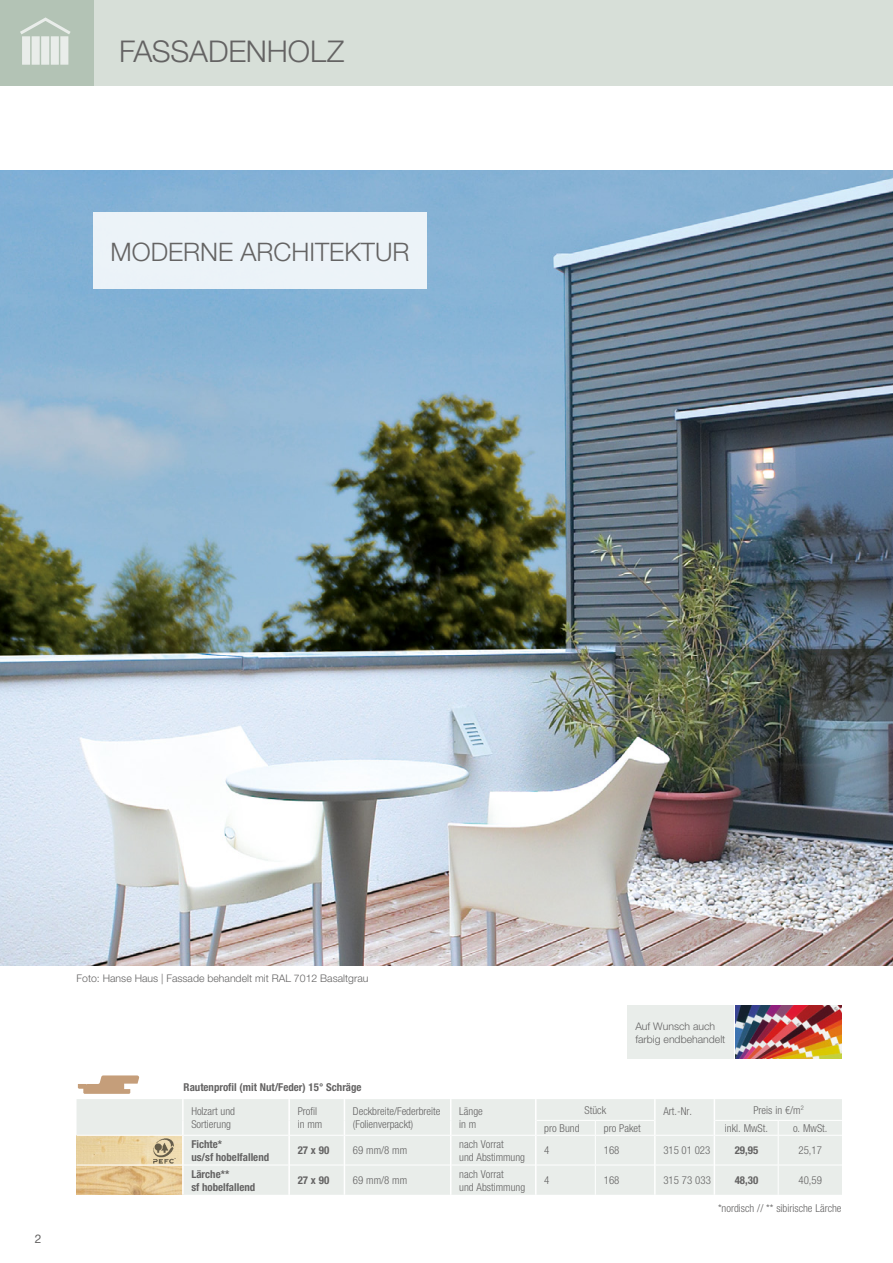
<style>
.page{position:relative;width:893px;height:1263px;background:#fff}
.page>*{position:absolute;margin:0;border:0;box-sizing:border-box;transform-origin:0 0}
.t1{font:300 30px "Helvetica Neue";letter-spacing:-.005em;color:#646363}
.t2{font:300 25.5px "Helvetica Neue";color:#646363}
.t3{font:12px "Helvetica Neue";color:#646363}
.t4{font:300 condensed 10.8px/13px "Helvetica Neue";color:#646363}
.t5{font:700 condensed 10.8px/13px "Helvetica Neue";color:#646363}
.t6{font:300 10.5px/13.5px "Helvetica Neue";color:#646363}
</style>
<div class="page">
<img style="left:0;top:170px;width:893px;height:795px">
<div style="left:94px;top:0;width:799px;height:85px;background:#d7dfd8"></div>
<div style="left:0;top:0;width:94px;height:85px;background:#b3c3b5"></div>
<svg style="left:20px;top:17px;width:51px;height:20px"></svg>
<svg style="left:32px;top:36px;width:8px;height:29px"></svg>
<div style="left:22px;top:36px;width:8px;height:29px;background:#e9edea"></div>
<div style="left:41px;top:36px;width:8px;height:29px;background:#e9edea"></div>
<div style="left:51px;top:36px;width:8px;height:29px;background:#e9edea"></div>
<svg style="left:60px;top:36px;width:8px;height:29px"></svg>
<svg style="left:77px;top:1099px;width:765px;height:96px;background:#e8eae3"></svg>
<hr style="left:536px;top:1120px;width:59px;height:1px;background:#fff">
<hr style="left:595px;top:1120px;width:59px;height:1px;background:#fff">
<hr style="left:715px;top:1120px;width:63px;height:1px;background:#fff">
<hr style="left:778px;top:1120px;width:64px;height:1px;background:#fff">
<hr style="left:77px;top:1135px;width:105px;height:1px;background:#fff">
<hr style="left:184px;top:1135px;width:104px;height:1px;background:#fff">
<hr style="left:290px;top:1135px;width:54px;height:1px;background:#fff">
<hr style="left:345px;top:1135px;width:105px;height:1px;background:#fff">
<hr style="left:451px;top:1135px;width:84px;height:1px;background:#fff">
<hr style="left:536px;top:1135px;width:59px;height:1px;background:#fff">
<hr style="left:595px;top:1135px;width:59px;height:1px;background:#fff">
<hr style="left:656px;top:1135px;width:58px;height:1px;background:#fff">
<hr style="left:715px;top:1135px;width:63px;height:1px;background:#fff">
<hr style="left:778px;top:1135px;width:64px;height:1px;background:#fff">
<hr style="left:77px;top:1165px;width:105px;height:1px;background:#fff">
<hr style="left:184px;top:1165px;width:104px;height:1px;background:#fff">
<hr style="left:290px;top:1165px;width:54px;height:1px;background:#fff">
<hr style="left:345px;top:1165px;width:105px;height:1px;background:#fff">
<hr style="left:451px;top:1165px;width:84px;height:1px;background:#fff">
<hr style="left:536px;top:1165px;width:59px;height:1px;background:#fff">
<hr style="left:595px;top:1165px;width:59px;height:1px;background:#fff">
<hr style="left:656px;top:1165px;width:58px;height:1px;background:#fff">
<hr style="left:715px;top:1165px;width:63px;height:1px;background:#fff">
<hr style="left:778px;top:1165px;width:64px;height:1px;background:#fff">
<svg style="left:595px;top:1121px;width:1px;height:14px"></svg>
<svg style="left:778px;top:1121px;width:1px;height:14px"></svg>
<hr style="left:595px;top:1135px;width:1px;height:30px;background:#fff">
<hr style="left:778px;top:1135px;width:1px;height:30px;background:#fff">
<hr style="left:595px;top:1165px;width:1px;height:30px;background:#fff">
<hr style="left:778px;top:1165px;width:1px;height:30px;background:#fff">
<hr style="left:288px;top:1099px;width:2px;height:21px;background:#fff">
<svg style="left:288px;top:1120px;width:2px;height:15px"></svg>
<hr style="left:288px;top:1135px;width:2px;height:30px;background:#fff">
<hr style="left:288px;top:1165px;width:2px;height:30px;background:#fff">
<svg style="left:535px;top:1099px;width:1px;height:36px"></svg>
<hr style="left:535px;top:1135px;width:1px;height:30px;background:#fff">
<hr style="left:535px;top:1165px;width:1px;height:30px;background:#fff">
<svg style="left:344px;top:1099px;width:1px;height:36px"></svg>
<hr style="left:344px;top:1135px;width:1px;height:30px;background:#fff">
<hr style="left:344px;top:1165px;width:1px;height:30px;background:#fff">
<svg style="left:450px;top:1099px;width:1px;height:36px"></svg>
<hr style="left:450px;top:1135px;width:1px;height:30px;background:#fff">
<hr style="left:450px;top:1165px;width:1px;height:30px;background:#fff">
<hr style="left:654px;top:1099px;width:2px;height:21px;background:#fff">
<svg style="left:654px;top:1120px;width:2px;height:15px"></svg>
<hr style="left:654px;top:1135px;width:2px;height:30px;background:#fff">
<hr style="left:654px;top:1165px;width:2px;height:30px;background:#fff">
<hr style="left:182px;top:1099px;width:2px;height:21px;background:#fff">
<svg style="left:182px;top:1120px;width:2px;height:15px"></svg>
<hr style="left:182px;top:1135px;width:2px;height:30px;background:#fff">
<hr style="left:182px;top:1165px;width:2px;height:30px;background:#fff">
<svg style="left:714px;top:1099px;width:1px;height:36px"></svg>
<hr style="left:714px;top:1135px;width:1px;height:30px;background:#fff">
<hr style="left:714px;top:1165px;width:1px;height:30px;background:#fff">
<svg style="left:78px;top:1075px;width:61px;height:19px"></svg>
<img style="left:151px;top:1139px;width:25px;height:24px">
<div style="left:94px;top:213px;width:333px;height:76px;background:#ecf3f8"></div>
<div style="left:627px;top:1006px;width:106px;height:53px;background:#e9edea"></div>
<img style="left:735px;top:1006px;width:107px;height:53px">
<h1 class="t1" style="left:119px;top:33px;width:227px">FASSADENHOLZ</h1>
<h2 class="t2" style="left:111px;top:236px;width:301px">MODERNE ARCHITEKTUR</h2>
<p class="t3" style="left:35px;top:1231px;width:8px">2</p>
<p class="t6" style="left:77px;top:971px;width:293px">Foto: Hanse Haus | Fassade behandelt mit RAL 7012 Basaltgrau</p>
<p class="t5" style="left:184px;top:1080px;width:180px">Rautenprofil (mit Nut/Feder) 15° Schräge</p>
<p class="t6" style="left:635px;top:1019px;width:92px">Auf Wunsch auch farbig endbehandelt</p>
<p class="t4" style="left:191px;top:1104px;width:45px">Holzart und<br>Sortierung</p>
<p class="t4" style="left:298px;top:1104px;width:26px">Profil in mm</p>
<p class="t4" style="left:353px;top:1104px;width:89px">Deckbreite/Federbreite (Folienverpackt)</p>
<p class="t4" style="left:459px;top:1104px;width:25px">Länge in m</p>
<p class="t4" style="left:585px;top:1103px;width:23px">Stück</p>
<p class="t4" style="left:663px;top:1104px;width:30px">Art.-Nr.</p>
<p class="t4" style="left:753px;top:1103px;width:52px">Preis in €/m<sup>2</sup></p>
<p class="t4" style="left:544px;top:1122px;width:37px">pro Bund</p>
<p class="t4" style="left:604px;top:1122px;width:38px">pro Paket</p>
<p class="t4" style="left:725px;top:1122px;width:45px">inkl. MwSt.</p>
<p class="t4" style="left:793px;top:1122px;width:36px">o. MwSt.</p>
<p class="t5" style="left:191px;top:1137px;width:79px">Fichte*<br>us/sf hobelfallend</p>
<p class="t5" style="left:298px;top:1144px;width:33px">27 x 90</p>
<p class="t4" style="left:353px;top:1144px;width:56px">69 mm/8 mm</p>
<p class="t4" style="left:459px;top:1137px;width:67px">nach Vorrat<br>und Abstimmung</p>
<p class="t4" style="left:544px;top:1144px;width:7px">4</p>
<p class="t4" style="left:604px;top:1144px;width:17px">168</p>
<p class="t4" style="left:663px;top:1144px;width:48px">315 01 023</p>
<p class="t5" style="left:735px;top:1144px;width:25px">29,95</p>
<p class="t4" style="left:798px;top:1144px;width:25px">25,17</p>
<p class="t5" style="left:191px;top:1167px;width:65px">Lärche**<br>sf hobelfallend</p>
<p class="t5" style="left:298px;top:1174px;width:33px">27 x 90</p>
<p class="t4" style="left:353px;top:1174px;width:56px">69 mm/8 mm</p>
<p class="t4" style="left:459px;top:1167px;width:67px">nach Vorrat<br>und Abstimmung</p>
<p class="t4" style="left:544px;top:1174px;width:7px">4</p>
<p class="t4" style="left:604px;top:1174px;width:17px">168</p>
<p class="t4" style="left:663px;top:1174px;width:49px">315 73 033</p>
<p class="t5" style="left:735px;top:1174px;width:25px">48,30</p>
<p class="t4" style="left:798px;top:1174px;width:25px">40,59</p>
<p class="t4" style="left:718px;top:1201px;width:125px">*nordisch // ** sibirische Lärche</p>
</div>
